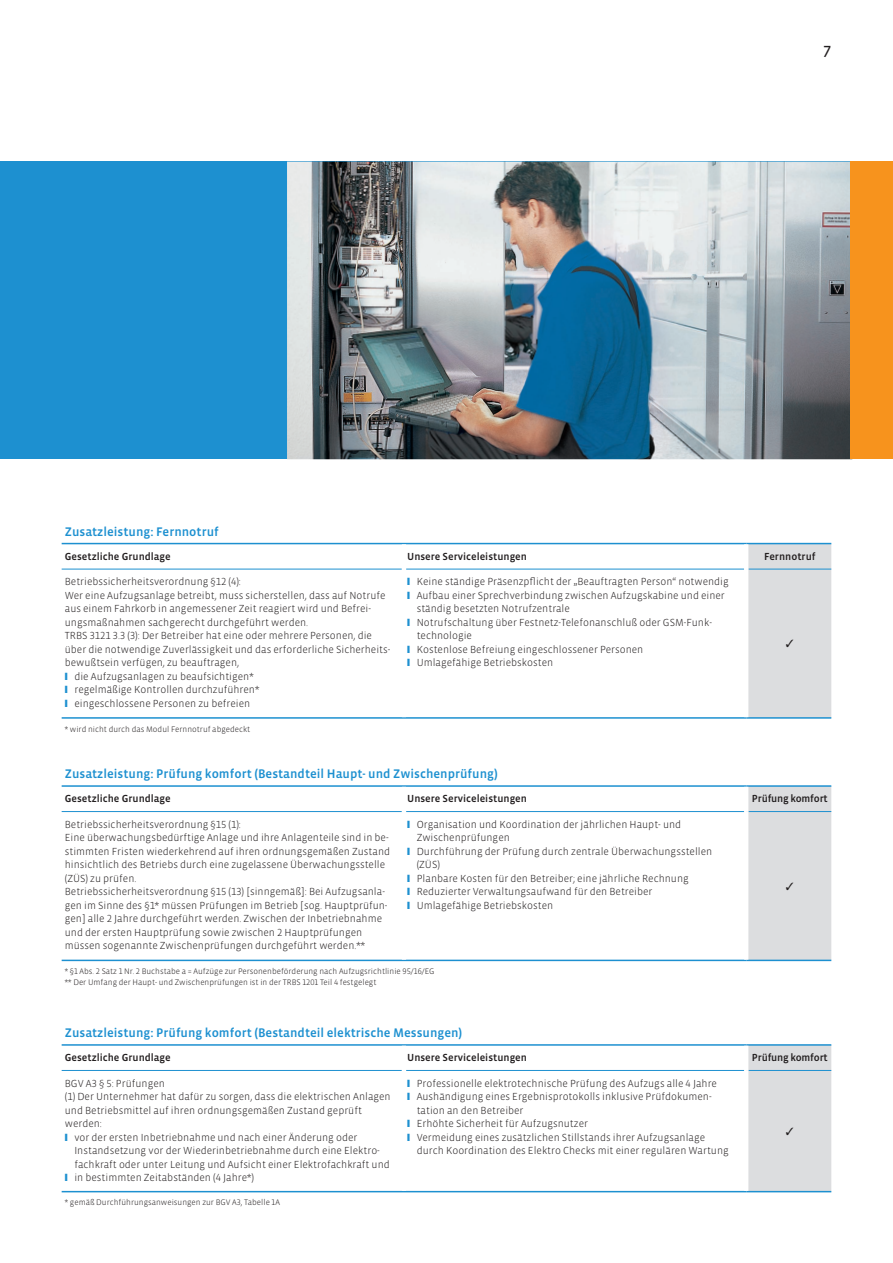
<style>
.page{position:relative;width:893px;height:1263px;background:#fff}
.page>*{position:absolute;margin:0;border:0;box-sizing:border-box;transform-origin:0 0}
.t1{font:16.5px "Vista Sans OT";color:#231f20}
.HH_Head3_8_5pt_Blau{font:500 12.75px "Vista Sans OT";color:#1d90d0}
.HH_Tabellen_Copy_7pt{font:300 10.5px/13.5px "Vista Sans OT";color:#231f20}
.HH_Tabellen_Medium_7{font:500 10.5px "Vista Sans OT";color:#231f20}
.HH_Tabellen_Medium_7-2{font:500 10.5px "Vista Sans OT";letter-spacing:-.02em;color:#231f20}
.HH_Fußnoten_5_5pt{font:300 8.25px "Vista Sans OT";color:#231f20}
.s1{color:#1d90d0}
</style>
<div class="page">
<div style="left:0;top:162px;width:893px;height:297px;background:#1d90d0"></div>
<img style="left:287px;top:162px;width:563px;height:297px">
<div style="left:850px;top:162px;width:43px;height:297px;background:#f7931d"></div>
<hr style="left:62px;top:543px;width:342px;height:1px;background:#1d90d0">
<hr style="left:404px;top:543px;width:342px;height:1px;background:#1d90d0">
<hr style="left:746px;top:543px;width:85px;height:1px;background:#1d90d0">
<hr style="left:62px;top:569px;width:340px;height:1px;background:#1d90d0">
<hr style="left:406px;top:569px;width:338px;height:1px;background:#1d90d0">
<hr style="left:62px;top:717px;width:342px;height:2px;background:#1d90d0">
<hr style="left:404px;top:717px;width:342px;height:2px;background:#1d90d0">
<hr style="left:746px;top:717px;width:85px;height:2px;background:#1d90d0">
<hr style="left:62px;top:1044px;width:342px;height:2px;background:#1d90d0">
<hr style="left:404px;top:1044px;width:342px;height:2px;background:#1d90d0">
<hr style="left:746px;top:1044px;width:85px;height:2px;background:#1d90d0">
<hr style="left:62px;top:1070px;width:340px;height:1px;background:#1d90d0">
<hr style="left:406px;top:1070px;width:338px;height:1px;background:#1d90d0">
<hr style="left:62px;top:1191px;width:342px;height:1px;background:#1d90d0">
<hr style="left:404px;top:1191px;width:342px;height:1px;background:#1d90d0">
<hr style="left:62px;top:785px;width:342px;height:2px;background:#1d90d0">
<hr style="left:404px;top:785px;width:342px;height:2px;background:#1d90d0">
<hr style="left:746px;top:785px;width:85px;height:2px;background:#1d90d0">
<hr style="left:62px;top:811px;width:340px;height:1px;background:#1d90d0">
<hr style="left:406px;top:811px;width:338px;height:1px;background:#1d90d0">
<hr style="left:62px;top:960px;width:342px;height:1px;background:#1d90d0">
<hr style="left:404px;top:960px;width:342px;height:1px;background:#1d90d0">
<hr style="left:746px;top:960px;width:85px;height:1px;background:#1d90d0">
<div style="left:746px;top:544px;width:85px;height:174px;background:#dcdddf"></div>
<div style="left:746px;top:1045px;width:85px;height:147px;background:#dcdddf"></div>
<div style="left:746px;top:786px;width:85px;height:174px;background:#dcdddf"></div>
<p class="t1" style="left:823px;top:43px;width:10px">7</p>
<p class="HH_Head3_8_5pt_Blau" style="left:65px;top:525px;width:155px">Zusatzleistung: Fernnotruf</p>
<p class="HH_Tabellen_Medium_7" style="left:65px;top:551px;width:107px">Gesetzliche Grundlage</p>
<p class="HH_Tabellen_Medium_7" style="left:407px;top:551px;width:121px">Unsere Serviceleistungen</p>
<p class="HH_Tabellen_Medium_7" style="left:764px;top:551px;width:53px">Fernnotruf</p>
<p class="HH_Tabellen_Copy_7pt" style="left:65px;top:575px;width:178px">Betriebssicherheitsverordnung §12 (4):</p>
<p class="HH_Tabellen_Copy_7pt" style="left:65px;top:589px;width:322px">Wer eine Aufzugsanlage betreibt, muss sicherstellen, dass auf Notrufe aus einem Fahrkorb in angemessener Zeit reagiert wird und Befrei&shy;ungsmaßnahmen sachgerecht durchgeführt werden.</p>
<p class="HH_Tabellen_Copy_7pt" style="left:65px;top:629px;width:327px">TRBS 3121 3.3 (3): Der Betreiber hat eine oder mehrere Personen, die über die notwendige Zuverlässigkeit und das erforderliche Sicherheits&shy;bewußtsein verfügen, zu beauftragen,</p>
<p class="HH_Tabellen_Copy_7pt" style="left:65px;top:670px;width:190px"><span class="s1">❙</span> die Aufzugsanlagen zu beaufsichtigen*</p>
<p class="HH_Tabellen_Copy_7pt" style="left:65px;top:683px;width:196px"><span class="s1">❙</span> regelmäßige Kontrollen durchzuführen*</p>
<p class="HH_Tabellen_Copy_7pt" style="left:65px;top:697px;width:187px"><span class="s1">❙</span> eingeschlossene Personen zu befreien</p>
<p class="HH_Tabellen_Copy_7pt" style="left:407px;top:575px;width:323px"><span class="s1">❙</span> Keine ständige Präsenzpflicht der „Beauftragten Person“ notwendig</p>
<p class="HH_Tabellen_Copy_7pt" style="left:417px;top:589px;width:310px;text-indent:-10px"><span class="s1">❙</span> Aufbau einer Sprechverbindung zwischen Aufzugskabine und einer ständig besetzten Notrufzentrale</p>
<p class="HH_Tabellen_Copy_7pt" style="left:417px;top:616px;width:297px;text-indent:-10px"><span class="s1">❙</span> Notrufschaltung über Festnetz-Telefonanschluß oder GSM-Funk&shy;technologie</p>
<p class="HH_Tabellen_Copy_7pt" style="left:407px;top:643px;width:238px"><span class="s1">❙</span> Kostenlose Befreiung eingeschlossener Personen</p>
<p class="HH_Tabellen_Copy_7pt" style="left:407px;top:656px;width:148px"><span class="s1">❙</span> Umlagefähige Betriebskosten</p>
<p class="HH_Fußnoten_5_5pt" style="left:65px;top:725px;width:187px">* wird nicht durch das Modul Fernnotruf abgedeckt</p>
<p class="HH_Head3_8_5pt_Blau" style="left:65px;top:767px;width:434px">Zusatzleistung: Prüfung komfort (Bestandteil Haupt- und Zwischenprüfung)</p>
<p class="HH_Tabellen_Medium_7" style="left:65px;top:793px;width:107px">Gesetzliche Grundlage</p>
<p class="HH_Tabellen_Medium_7" style="left:407px;top:793px;width:121px">Unsere Serviceleistungen</p>
<p class="HH_Tabellen_Medium_7-2" style="left:752px;top:793px;width:77px">Prüfung komfort</p>
<p class="HH_Tabellen_Copy_7pt" style="left:65px;top:818px;width:178px">Betriebssicherheitsverordnung §15 (1):</p>
<p class="HH_Tabellen_Copy_7pt" style="left:65px;top:831px;width:327px">Eine überwachungsbedürftige Anlage und ihre Anlagenteile sind in be&shy;stimmten Fristen wiederkehrend auf ihren ordnungsgemäßen Zustand hinsichtlich des Betriebs durch eine zugelassene Überwachungsstelle (ZÜS) zu prüfen.</p>
<p class="HH_Tabellen_Copy_7pt" style="left:65px;top:885px;width:324px">Betriebssicherheitsverordnung §15 (13) [sinngemäß]: Bei Aufzugsanla&shy;gen im Sinne des §1* müssen Prüfungen im Betrieb [sog. Hauptprüfun&shy;gen] alle 2 Jahre durchgeführt werden. Zwischen der Inbetriebnahme und der ersten Hauptprüfung sowie zwischen 2 Hauptprüfungen müssen sogenannte Zwischenprüfungen durchgeführt werden.**</p>
<p class="HH_Tabellen_Copy_7pt" style="left:417px;top:818px;width:266px;text-indent:-10px"><span class="s1">❙</span> Organisation und Koordination der jährlichen Haupt- und<br>Zwischenprüfungen</p>
<p class="HH_Tabellen_Copy_7pt" style="left:417px;top:845px;width:297px;text-indent:-10px"><span class="s1">❙</span> Durchführung der Prüfung durch zentrale Überwachungsstellen (ZÜS)</p>
<p class="HH_Tabellen_Copy_7pt" style="left:407px;top:872px;width:283px"><span class="s1">❙</span> Planbare Kosten für den Betreiber; eine jährliche Rechnung</p>
<p class="HH_Tabellen_Copy_7pt" style="left:407px;top:885px;width:247px"><span class="s1">❙</span> Reduzierter Verwaltungsaufwand für den Betreiber</p>
<p class="HH_Tabellen_Copy_7pt" style="left:407px;top:899px;width:148px"><span class="s1">❙</span> Umlagefähige Betriebskosten</p>
<p class="HH_Fußnoten_5_5pt" style="left:65px;top:967px;width:371px">* §1 Abs. 2 Satz 1 Nr. 2 Buchstabe a = Aufzüge zur Personenbeförderung nach Aufzugsrichtlinie 95/16/EG</p>
<p class="HH_Fußnoten_5_5pt" style="left:65px;top:978px;width:313px">** Der Umfang der Haupt- und Zwischenprüfungen ist in der TRBS 1201 Teil 4 festgelegt</p>
<p class="HH_Head3_8_5pt_Blau" style="left:65px;top:1026px;width:399px">Zusatzleistung: Prüfung komfort (Bestandteil elektrische Messungen)</p>
<p class="HH_Tabellen_Medium_7" style="left:65px;top:1052px;width:107px">Gesetzliche Grundlage</p>
<p class="HH_Tabellen_Medium_7" style="left:407px;top:1052px;width:121px">Unsere Serviceleistungen</p>
<p class="HH_Tabellen_Medium_7-2" style="left:752px;top:1052px;width:77px">Prüfung komfort</p>
<p class="HH_Tabellen_Copy_7pt" style="left:65px;top:1077px;width:102px">BGV A3 § 5: Prüfungen</p>
<p class="HH_Tabellen_Copy_7pt" style="left:65px;top:1090px;width:327px">(1) Der Unternehmer hat dafür zu sorgen, dass die elektrischen Anlagen und Betriebsmittel auf ihren ordnungsgemäßen Zustand geprüft werden:</p>
<p class="HH_Tabellen_Copy_7pt" style="left:74px;top:1131px;width:317px;text-indent:-10px"><span class="s1">❙</span> vor der ersten Inbetriebnahme und nach einer Änderung oder<br>Instandsetzung vor der Wiederinbetriebnahme durch eine Elektro&shy;fachkraft oder unter Leitung und Aufsicht einer Elektrofachkraft und</p>
<p class="HH_Tabellen_Copy_7pt" style="left:65px;top:1171px;width:191px"><span class="s1">❙</span> in bestimmten Zeitabständen (4 Jahre*)</p>
<p class="HH_Tabellen_Copy_7pt" style="left:407px;top:1077px;width:311px"><span class="s1">❙</span> Professionelle elektrotechnische Prüfung des Aufzugs alle 4 Jahre</p>
<p class="HH_Tabellen_Copy_7pt" style="left:417px;top:1090px;width:296px;text-indent:-10px"><span class="s1">❙</span> Aushändigung eines Ergebnisprotokolls inklusive Prüfdokumen&shy;tation an den Betreiber</p>
<p class="HH_Tabellen_Copy_7pt" style="left:407px;top:1117px;width:182px"><span class="s1">❙</span> Erhöhte Sicherheit für Aufzugsnutzer</p>
<p class="HH_Tabellen_Copy_7pt" style="left:417px;top:1131px;width:314px;text-indent:-10px"><span class="s1">❙</span> Vermeidung eines zusätzlichen Stillstands ihrer Aufzugsanlage durch Koordination des Elektro Checks mit einer regulären Wartung</p>
<p class="HH_Fußnoten_5_5pt" style="left:65px;top:1198px;width:217px">* gemäß Durchführungsanweisungen zur BGV A3, Tabelle 1A</p>
</div>
